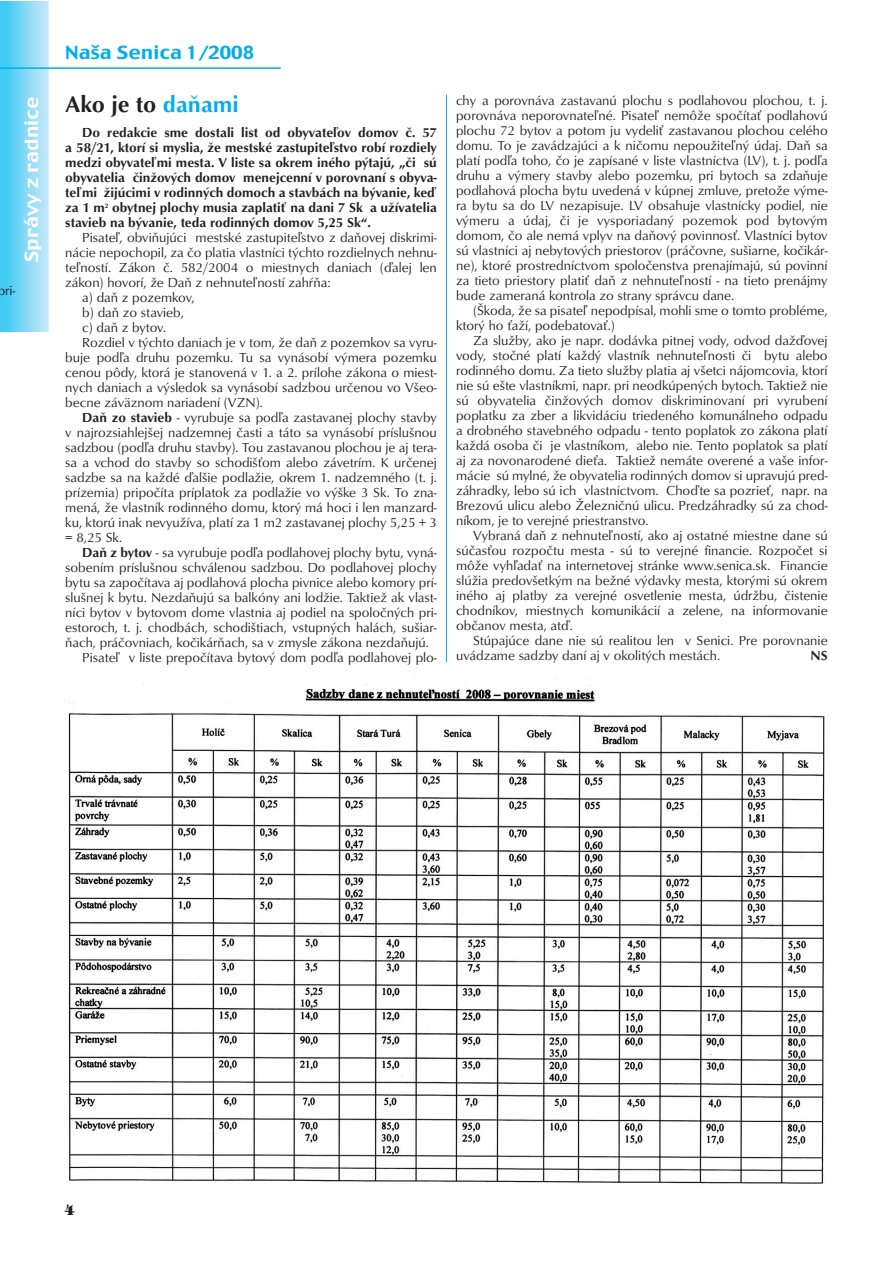
<style>
.page{position:relative;width:893px;height:1263px;background:#fff}
.page>*{position:absolute;margin:0;border:0;box-sizing:border-box;transform-origin:0 0}
.t1{font:500 23.25px "Optus TCE";color:#231f20}
.t2{font:18px "Charcoal CE";color:#00aeef;scale:1.1 1}
.t3{font:18px "Charcoal CE";color:#fff;scale:1.1 1}
.t4{font:800 14.25px "Tiffany IT Cby BT";color:#231f20}
.t5{font:13.5px/15px "Optus TCE";color:#231f20;text-align:justify}
.t6{font:500 13.5px/15px "Optus TCE";color:#231f20;text-align:justify}
.s1{color:#00aeef}
.s2{font-weight:500}
</style>
<div class="page">
<hr style="left:0;top:1px;width:1px;height:330px;background:#00b8f0">
<hr style="left:1px;top:1px;width:1px;height:330px;background:#00b9f1">
<hr style="left:2px;top:1px;width:1px;height:330px;background:#00b9f1">
<hr style="left:3px;top:1px;width:1px;height:330px;background:#00baf1">
<hr style="left:4px;top:1px;width:1px;height:330px;background:#00bbf1">
<hr style="left:5px;top:1px;width:1px;height:330px;background:#00bcf1">
<hr style="left:6px;top:1px;width:1px;height:330px;background:#00bcf1">
<hr style="left:7px;top:1px;width:1px;height:330px;background:#03bdf2">
<hr style="left:8px;top:1px;width:1px;height:330px;background:#08bef2">
<hr style="left:9px;top:1px;width:1px;height:330px;background:#0dbff2">
<hr style="left:10px;top:1px;width:1px;height:330px;background:#12c0f2">
<hr style="left:11px;top:1px;width:1px;height:330px;background:#17c0f2">
<hr style="left:12px;top:1px;width:1px;height:330px;background:#1cc1f3">
<hr style="left:13px;top:1px;width:1px;height:330px;background:#1fc2f3">
<hr style="left:14px;top:1px;width:1px;height:330px;background:#24c3f3">
<hr style="left:15px;top:1px;width:1px;height:330px;background:#29c4f3">
<hr style="left:16px;top:1px;width:1px;height:330px;background:#2ec4f3">
<hr style="left:17px;top:1px;width:1px;height:330px;background:#33c5f3">
<hr style="left:18px;top:1px;width:1px;height:330px;background:#38c6f4">
<hr style="left:19px;top:1px;width:1px;height:330px;background:#3dc7f4">
<hr style="left:20px;top:1px;width:1px;height:330px;background:#42c8f4">
<hr style="left:21px;top:1px;width:1px;height:330px;background:#47c9f4">
<hr style="left:22px;top:1px;width:1px;height:330px;background:#4cc9f4">
<hr style="left:23px;top:1px;width:1px;height:330px;background:#51caf5">
<hr style="left:24px;top:1px;width:1px;height:330px;background:#56cbf5">
<hr style="left:25px;top:1px;width:1px;height:330px;background:#5bccf5">
<hr style="left:26px;top:1px;width:1px;height:330px;background:#60cdf5">
<hr style="left:27px;top:1px;width:1px;height:330px;background:#65cef5">
<hr style="left:28px;top:1px;width:1px;height:330px;background:#6bcff6">
<hr style="left:29px;top:1px;width:1px;height:330px;background:#6dcff6">
<hr style="left:30px;top:1px;width:1px;height:330px;background:#71d0f6">
<hr style="left:31px;top:1px;width:1px;height:330px;background:#75d1f6">
<hr style="left:32px;top:1px;width:1px;height:330px;background:#79d2f6">
<hr style="left:33px;top:1px;width:1px;height:330px;background:#7dd3f6">
<hr style="left:34px;top:1px;width:1px;height:330px;background:#81d4f7">
<hr style="left:35px;top:1px;width:1px;height:330px;background:#85d5f7">
<hr style="left:36px;top:1px;width:1px;height:330px;background:#89d6f7">
<hr style="left:37px;top:1px;width:1px;height:330px;background:#8dd7f7">
<hr style="left:38px;top:1px;width:1px;height:330px;background:#91d8f7">
<hr style="left:39px;top:1px;width:1px;height:330px;background:#95daf8">
<hr style="left:40px;top:1px;width:1px;height:330px;background:#98dbf8">
<hr style="left:41px;top:1px;width:1px;height:330px;background:#9bdcf8">
<hr style="left:42px;top:1px;width:1px;height:330px;background:#9fddf8">
<hr style="left:43px;top:1px;width:1px;height:330px;background:#a2def8">
<hr style="left:44px;top:1px;width:1px;height:330px;background:#a5dff8">
<hr style="left:45px;top:1px;width:1px;height:330px;background:#a9e0f9">
<hr style="left:46px;top:1px;width:1px;height:330px;background:#ace1f9">
<hr style="left:47px;top:1px;width:1px;height:330px;background:#b0e2f9">
<hr style="left:48px;top:1px;width:1px;height:330px;background:#b3e3f9">
<hr style="left:0;top:67px;width:281px;height:2px;background:#00aeef">
<hr style="left:446px;top:95px;width:1px;height:567px;background:#00aeef">
<img style="left:64px;top:683px;width:761px;height:501px">
<h2 class="t3" style="left:25px;top:262px;width:152px;rotate:-90deg">Správy z radnice</h2>
<p class="t5" style="left:-2px;top:284px;width:20px">pri-</p>
<h2 class="t2" style="left:65px;top:46px;width:173px">Naša Senica 1/2008</h2>
<h1 class="t1" style="left:65px;top:95px;width:175px">Ako je to <span class="s1">daňami</span></h1>
<p class="t6" style="left:65px;top:126px;width:373px;text-indent:17px">Do redakcie sme dostali list od obyvateľov domov č. 57 a 58/21, ktorí si myslia, že mestské zastupiteľstvo robí rozdiely medzi obyvateľmi mesta. V liste sa okrem iného pýtajú, „či sú obyvatelia činžových domov menejcenní v porovnaní s obyva&shy;teľmi žijúcimi v rodinných domoch a stavbách na bývanie, keď za 1 m<sup>2</sup> obytnej plochy musia zaplatiť na dani 7 Sk a užívatelia stavieb na bývanie, teda rodinných domov 5,25 Sk“.</p>
<p class="t5" style="left:82px;top:231px;width:356px">Pisateľ, obviňujúci mestské zastupiteľstvo z daňovej diskrimi-</p>
<p class="t5" style="left:65px;top:246px;width:373px">nácie nepochopil, za čo platia vlastníci týchto rozdielnych nehnu-</p>
<p class="t5" style="left:65px;top:261px;width:373px">teľností. Zákon č. 582/2004 o miestnych daniach (ďalej len</p>
<p class="t5" style="left:65px;top:276px;width:267px">zákon) hovorí, že Daň z nehnuteľností zahŕňa:</p>
<p class="t5" style="left:82px;top:291px;width:114px">a) daň z pozemkov,</p>
<p class="t5" style="left:82px;top:306px;width:103px">b) daň zo stavieb,</p>
<p class="t5" style="left:82px;top:321px;width:85px">c) daň z bytov.</p>
<p class="t5" style="left:82px;top:336px;width:356px">Rozdiel v týchto daniach je v tom, že daň z pozemkov sa vyru-</p>
<p class="t5" style="left:65px;top:351px;width:373px">buje podľa druhu pozemku. Tu sa vynásobí výmera pozemku</p>
<p class="t5" style="left:65px;top:366px;width:373px">cenou pôdy, ktorá je stanovená v 1. a 2. prílohe zákona o miest-</p>
<p class="t5" style="left:65px;top:381px;width:373px">nych daniach a výsledok sa vynásobí sadzbou určenou vo Všeo-</p>
<p class="t5" style="left:65px;top:396px;width:199px">becne záväznom nariadení (VZN).</p>
<p class="t5" style="left:82px;top:411px;width:356px"><span class="s2">Daň zo stavieb</span> - vyrubuje sa podľa zastavanej plochy stavby</p>
<p class="t5" style="left:65px;top:426px;width:373px">v najrozsiahlejšej nadzemnej časti a táto sa vynásobí príslušnou</p>
<p class="t5" style="left:65px;top:441px;width:373px">sadzbou (podľa druhu stavby). Tou zastavanou plochou je aj tera-</p>
<p class="t5" style="left:65px;top:456px;width:373px">sa a vchod do stavby so schodišťom alebo závetrím. K určenej</p>
<p class="t5" style="left:65px;top:471px;width:373px">sadzbe sa na každé ďalšie podlažie, okrem 1. nadzemného (t. j.</p>
<p class="t5" style="left:65px;top:486px;width:373px">prízemia) pripočíta príplatok za podlažie vo výške 3 Sk. To zna-</p>
<p class="t5" style="left:65px;top:501px;width:373px">mená, že vlastník rodinného domu, ktorý má hoci i len manzard-</p>
<p class="t5" style="left:65px;top:516px;width:373px">ku, ktorú inak nevyužíva, platí za 1 m2 zastavanej plochy 5,25 + 3</p>
<p class="t5" style="left:65px;top:531px;width:59px">= 8,25 Sk.</p>
<p class="t5" style="left:82px;top:546px;width:356px"><span class="s2">Daň z bytov</span> - sa vyrubuje podľa podlahovej plochy bytu, vyná-</p>
<p class="t5" style="left:65px;top:561px;width:373px">sobením príslušnou schválenou sadzbou. Do podlahovej plochy</p>
<p class="t5" style="left:65px;top:576px;width:373px">bytu sa započítava aj podlahová plocha pivnice alebo komory prí-</p>
<p class="t5" style="left:65px;top:591px;width:373px">slušnej k bytu. Nezdaňujú sa balkóny ani lodžie. Taktiež ak vlast-</p>
<p class="t5" style="left:65px;top:606px;width:373px">níci bytov v bytovom dome vlastnia aj podiel na spoločných pri-</p>
<p class="t5" style="left:65px;top:621px;width:373px">estoroch, t. j. chodbách, schodištiach, vstupných halách, sušiar-</p>
<p class="t5" style="left:65px;top:636px;width:365px">ňach, práčovniach, kočikárňach, sa v zmysle zákona nezdaňujú.</p>
<p class="t5" style="left:82px;top:651px;width:356px">Pisateľ v liste prepočítava bytový dom podľa podlahovej plo-</p>
<p class="t5" style="left:456px;top:94px;width:373px">chy a porovnáva zastavanú plochu s podlahovou plochou, t. j. porovnáva neporovnateľné. Pisateľ nemôže spočítať podlahovú plochu 72 bytov a potom ju vydeliť zastavanou plochou celého domu. To je zavádzajúci a k ničomu nepoužiteľný údaj. Daň sa platí podľa toho, čo je zapísané v liste vlastníctva (LV), t. j. podľa druhu a výmery stavby alebo pozemku, pri bytoch sa zdaňuje podlahová plocha bytu uvedená v kúpnej zmluve, pretože výme&shy;ra bytu sa do LV nezapisuje. LV obsahuje vlastnícky podiel, nie výmeru a údaj, či je vysporiadaný pozemok pod bytovým domom, čo ale nemá vplyv na daňový povinnosť. Vlastníci bytov sú vlastníci aj nebytových priestorov (práčovne, sušiarne, kočikár&shy;ne), ktoré prostredníctvom spoločenstva prenajímajú, sú povinní za tieto priestory platiť daň z nehnuteľností - na tieto prenájmy bude zameraná kontrola zo strany správcu dane.</p>
<p class="t5" style="left:456px;top:304px;width:373px;text-indent:17px">(Škoda, že sa pisateľ nepodpísal, mohli sme o tomto probléme, ktorý ho ťaží, podebatovať.)</p>
<p class="t5" style="left:456px;top:334px;width:373px;text-indent:17px">Za služby, ako je napr. dodávka pitnej vody, odvod dažďovej vody, stočné platí každý vlastník nehnuteľnosti či bytu alebo rodinného domu. Za tieto služby platia aj všetci nájomcovia, ktorí nie sú ešte vlastníkmi, napr. pri neodkúpených bytoch. Taktiež nie sú obyvatelia činžových domov diskriminovaní pri vyrubení poplatku za zber a likvidáciu triedeného komunálneho odpadu a drobného stavebného odpadu - tento poplatok zo zákona platí každá osoba či je vlastníkom, alebo nie. Tento poplatok sa platí aj za novonarodené dieťa. Taktiež nemáte overené a vaše infor&shy;mácie sú mylné, že obyvatelia rodinných domov si upravujú pred&shy;záhradky, lebo sú ich vlastníctvom. Choďte sa pozrieť, napr. na Brezovú ulicu alebo Železničnú ulicu. Predzáhradky sú za chod&shy;níkom, je to verejné priestranstvo.</p>
<p class="t5" style="left:456px;top:529px;width:373px;text-indent:17px">Vybraná daň z nehnuteľností, ako aj ostatné miestne dane sú súčasťou rozpočtu mesta - sú to verejné financie. Rozpočet si môže vyhľadať na internetovej stránke www.senica.sk. Financie slúžia predovšetkým na bežné výdavky mesta, ktorými sú okrem iného aj platby za verejné osvetlenie mesta, údržbu, čistenie chodníkov, miestnych komunikácií a zelene, na informovanie občanov mesta, atď.</p>
<p class="t5" style="left:456px;top:634px;width:373px;text-indent:17px">Stúpajúce dane nie sú realitou len v Senici. Pre porovnanie uvádzame sadzby daní aj v okolitých mestách.</p>
<p class="t6" style="left:810px;top:649px;width:19px">NS</p>
<p class="t4" style="left:64px;top:1204px;width:12px">4</p>
</div>
